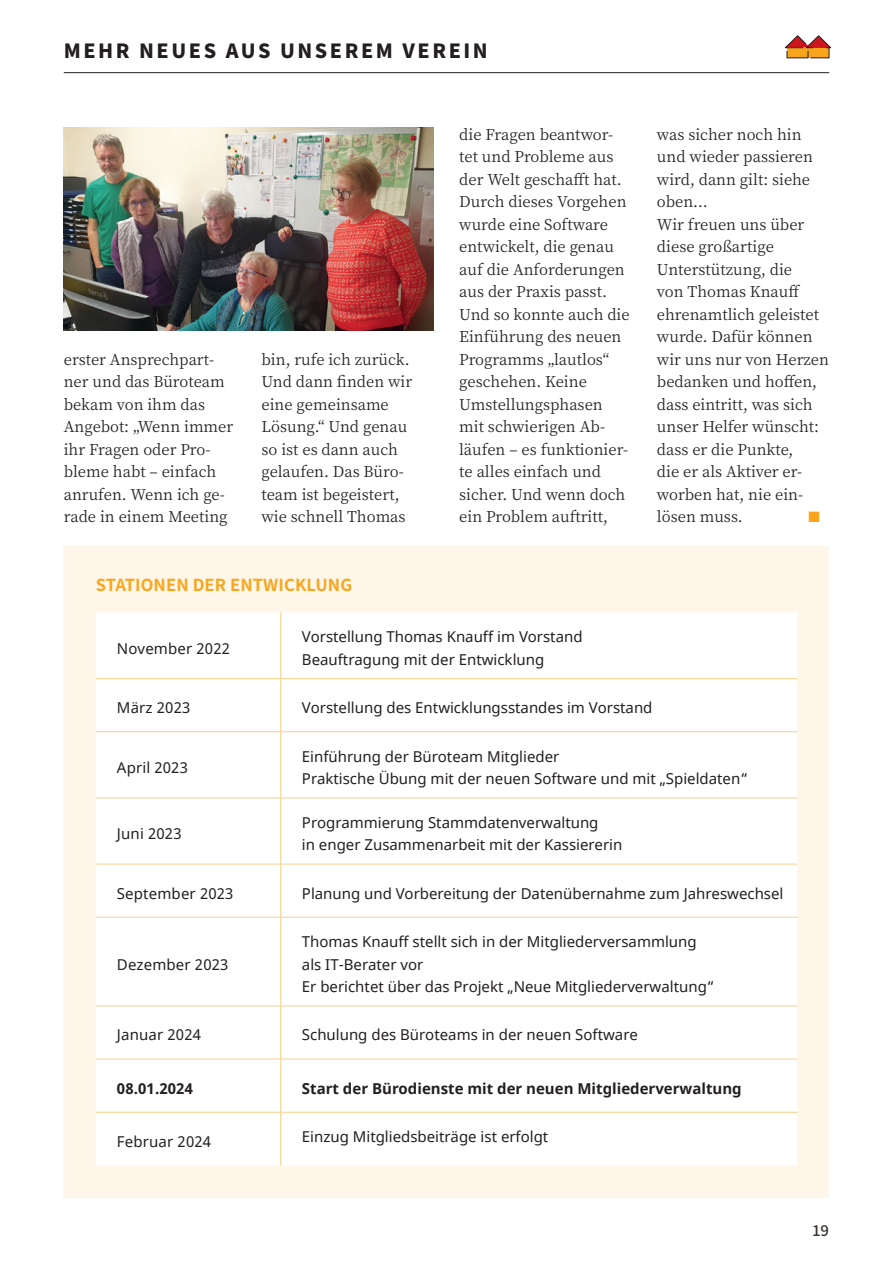
<style>
.page{position:relative;width:893px;height:1263px;background:#fff}
.page>*{position:absolute;margin:0;border:0;box-sizing:border-box;transform-origin:0 0}
.t1{font:900 19.5px "Noto Sans JP";letter-spacing:.13em;color:#231f20}
.t2{font:700 16.5px "Noto Sans JP";letter-spacing:.005em;color:#f9a51b}
.t3{font:15px/22.5px "Noto Serif JP";color:#231f20}
.t4{font:15px/22.5px "Noto Sans";color:#231f20}
.t5{font:700 15px "Noto Sans";color:#231f20}
.t6{font:500 15px "Noto Sans JP";color:#3b3532}
.t7{font:15px "Zapf Dingbats ITC";color:#f9a51b}
</style>
<div class="page">
<svg style="left:784px;top:35px;width:47px;height:23px"></svg>
<hr style="left:64px;top:72px;width:765px;height:1px;background:#231f20">
<div style="left:64px;top:546px;width:765px;height:651px;background:#fef6e8"></div>
<img style="left:64px;top:128px;width:370px;height:202px">
<div style="left:96px;top:612px;width:701px;height:553px;background:#fff"></div>
<hr style="left:280px;top:612px;width:1px;height:66px;background:#fdcf8c">
<hr style="left:96px;top:678px;width:185px;height:1px;background:#fdcf8c">
<hr style="left:281px;top:678px;width:516px;height:1px;background:#fdcf8c">
<hr style="left:280px;top:679px;width:1px;height:52px;background:#fdcf8c">
<hr style="left:96px;top:731px;width:185px;height:1px;background:#fdcf8c">
<hr style="left:281px;top:731px;width:516px;height:1px;background:#fdcf8c">
<hr style="left:280px;top:732px;width:1px;height:66px;background:#fdcf8c">
<hr style="left:96px;top:798px;width:185px;height:1px;background:#fdcf8c">
<hr style="left:281px;top:798px;width:516px;height:1px;background:#fdcf8c">
<hr style="left:280px;top:798px;width:1px;height:66px;background:#fdcf8c">
<hr style="left:96px;top:864px;width:185px;height:1px;background:#fdcf8c">
<hr style="left:281px;top:864px;width:516px;height:1px;background:#fdcf8c">
<hr style="left:280px;top:864px;width:1px;height:53px;background:#fdcf8c">
<hr style="left:96px;top:917px;width:185px;height:1px;background:#fdcf8c">
<hr style="left:281px;top:917px;width:516px;height:1px;background:#fdcf8c">
<hr style="left:280px;top:917px;width:1px;height:89px;background:#fdcf8c">
<hr style="left:96px;top:1006px;width:185px;height:1px;background:#fdcf8c">
<hr style="left:281px;top:1006px;width:516px;height:1px;background:#fdcf8c">
<hr style="left:280px;top:1006px;width:1px;height:53px;background:#fdcf8c">
<hr style="left:96px;top:1059px;width:185px;height:1px;background:#fdcf8c">
<hr style="left:281px;top:1059px;width:516px;height:1px;background:#fdcf8c">
<hr style="left:280px;top:1059px;width:1px;height:53px;background:#fdcf8c">
<hr style="left:96px;top:1112px;width:185px;height:1px;background:#fdcf8c">
<hr style="left:281px;top:1112px;width:516px;height:1px;background:#fdcf8c">
<hr style="left:280px;top:1112px;width:1px;height:53px;background:#fdcf8c">
<h1 class="t1" style="left:64px;top:40px;width:426px">MEHR NEUES AUS UNSEREM VEREIN</h1>
<p class="t3" style="left:64px;top:348px;width:171px">erster Ansprechpart&shy;ner und das Büroteam bekam von ihm das<br>Angebot: „Wenn immer ihr Fragen oder Pro&shy;bleme habt – einfach anrufen. Wenn ich ge&shy;rade in einem Meeting</p>
<p class="t3" style="left:261px;top:348px;width:152px">bin, rufe ich zurück.<br>Und dann finden wir eine gemeinsame<br>Lösung.“ Und genau so ist es dann auch gelaufen. Das Büro&shy;team ist begeistert, wie schnell Thomas</p>
<p class="t2" style="left:96px;top:575px;width:258px">STATIONEN DER ENTWICKLUNG</p>
<p class="t3" style="left:459px;top:123px;width:172px">die Fragen beantwor&shy;tet und Probleme aus der Welt geschafft hat.<br>Durch dieses Vorgehen wurde eine Software entwickelt, die genau auf die Anforderungen aus der Praxis passt.<br>Und so konnte auch die<br>Einführung des neuen<br>Programms „lautlos“ geschehen. Keine<br>Umstellungsphasen mit schwierigen Ab&shy;läufen – es funktionier&shy;te alles einfach und sicher. Und wenn doch ein Problem auftritt,</p>
<p class="t3" style="left:657px;top:123px;width:174px">was sicher noch hin und wieder passieren wird, dann gilt: siehe oben…<br>Wir freuen uns über diese großartige<br>Unterstützung, die<br>von Thomas Knauff ehrenamtlich geleistet wurde. Dafür können wir uns nur von Herzen bedanken und hoffen, dass eintritt, was sich unser Helfer wünscht: dass er die Punkte,<br>die er als Aktiver er&shy;worben hat, nie ein&shy;lösen muss.</p>
<p class="t7" style="left:808px;top:510px;width:13px">■</p>
<p class="t4" style="left:117px;top:637px;width:115px">November 2022</p>
<p class="t4" style="left:302px;top:626px;width:282px">Vorstellung Thomas Knauff im Vorstand<br>Beauftragung mit der Entwicklung</p>
<p class="t4" style="left:117px;top:697px;width:75px">März 2023</p>
<p class="t4" style="left:302px;top:697px;width:352px">Vorstellung des Entwicklungsstandes im Vorstand</p>
<p class="t4" style="left:117px;top:757px;width:73px">April 2023</p>
<p class="t4" style="left:302px;top:745px;width:447px">Einführung der Büroteam Mitglieder<br>Praktische Übung mit der neuen Software und mit „Spieldaten“</p>
<p class="t4" style="left:117px;top:823px;width:66px">Juni 2023</p>
<p class="t4" style="left:302px;top:811px;width:322px">Programmierung Stammdatenverwaltung<br>in enger Zusammenarbeit mit der Kassiererin</p>
<p class="t4" style="left:117px;top:882px;width:118px">September 2023</p>
<p class="t4" style="left:302px;top:882px;width:483px">Planung und Vorbereitung der Datenübernahme zum Jahreswechsel</p>
<p class="t4" style="left:117px;top:953px;width:113px">Dezember 2023</p>
<p class="t4" style="left:302px;top:931px;width:414px">Thomas Knauff stellt sich in der Mitgliederversammlung als IT-Berater vor<br>Er berichtet über das Projekt „Neue Mitgliederverwaltung“</p>
<p class="t4" style="left:117px;top:1024px;width:86px">Januar 2024</p>
<p class="t4" style="left:302px;top:1024px;width:337px">Schulung des Büroteams in der neuen Software</p>
<p class="t5" style="left:117px;top:1077px;width:78px">08.01.2024</p>
<p class="t5" style="left:302px;top:1077px;width:441px">Start der Bürodienste mit der neuen Mitgliederverwaltung</p>
<p class="t4" style="left:117px;top:1130px;width:96px">Februar 2024</p>
<p class="t4" style="left:302px;top:1126px;width:248px">Einzug Mitgliedsbeiträge ist erfolgt</p>
<p class="t6" style="left:812px;top:1222px;width:19px">19</p>
</div>
